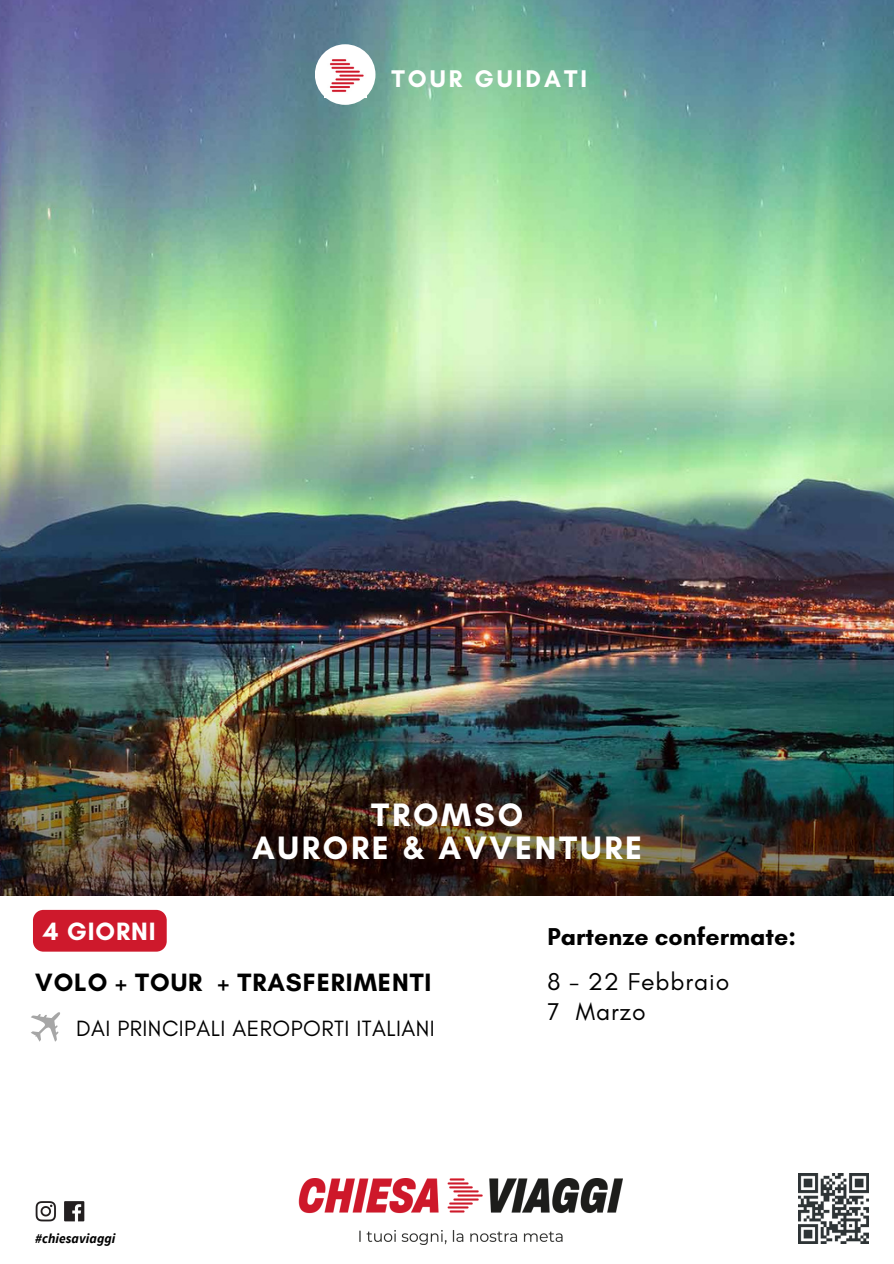
<style>
.page{position:relative;width:894px;height:1264px;background:#fff}
.page>*{position:absolute;margin:0;border:0;box-sizing:border-box;transform-origin:0 0}
.t1{font:700 33px "Glacial Indifference";letter-spacing:.085em;color:#fff}
.t2{font:700 25.5px "Glacial Indifference";letter-spacing:.035em;color:#000}
.t3{font:700 25.5px "Glacial Indifference";letter-spacing:.035em;color:#fff}
.t4{font:700 24.9px "Glacial Indifference";color:#000}
.t5{font:24.75px "Glacial Indifference";letter-spacing:.035em;color:#000}
.t6{font:700 24.6px "Glacial Indifference";letter-spacing:.125em;color:#fff}
.t7{font:22.5px "Glacial Indifference";letter-spacing:.02em;color:#000}
.t8{font:italic 700 13.5px "Source Sans Pro";letter-spacing:.005em;color:#000}
</style>
<div class="page">
<img style="left:0;top:0;width:893px;height:389px">
<img style="left:0;top:389px;width:893px;height:506px">
<div style="left:315px;top:44px;width:60px;height:61px;background:#fff;border-radius:50%"></div>
<img style="left:330px;top:59px;width:37px;height:38px">
<img style="left:298px;top:1178px;width:324px;height:65px">
<img style="left:798px;top:1173px;width:69px;height:70px">
<img style="left:35px;top:1201px;width:50px;height:21px">
<svg style="left:31px;top:1012px;width:29px;height:29px"></svg>
<div style="left:33px;top:909px;width:134px;height:42px;background:#ce192c"></div>
<p class="t6" style="left:391px;top:63px;width:197px">TOUR GUIDATI</p>
<p class="t1" style="left:371px;top:794px;width:153px">TROMSO</p>
<p class="t1" style="left:252px;top:827px;width:391px">AURORE &amp; AVVENTURE</p>
<p class="t3" style="left:43px;top:915px;width:114px">4 GIORNI</p>
<p class="t2" style="left:35px;top:966px;width:398px">VOLO + TOUR + TRASFERIMENTI</p>
<p class="t7" style="left:76px;top:1015px;width:360px">DAI PRINCIPALI AEROPORTI ITALIANI</p>
<p class="t8" style="left:35px;top:1229px;width:82px">#chiesaviaggi</p>
<p class="t4" style="left:547px;top:921px;width:250px">Partenze confermate:</p>
<p class="t5" style="left:547px;top:966px;width:183px">8 - 22 Febbraio</p>
<p class="t5" style="left:547px;top:996px;width:100px">7 Marzo</p>
</div>
